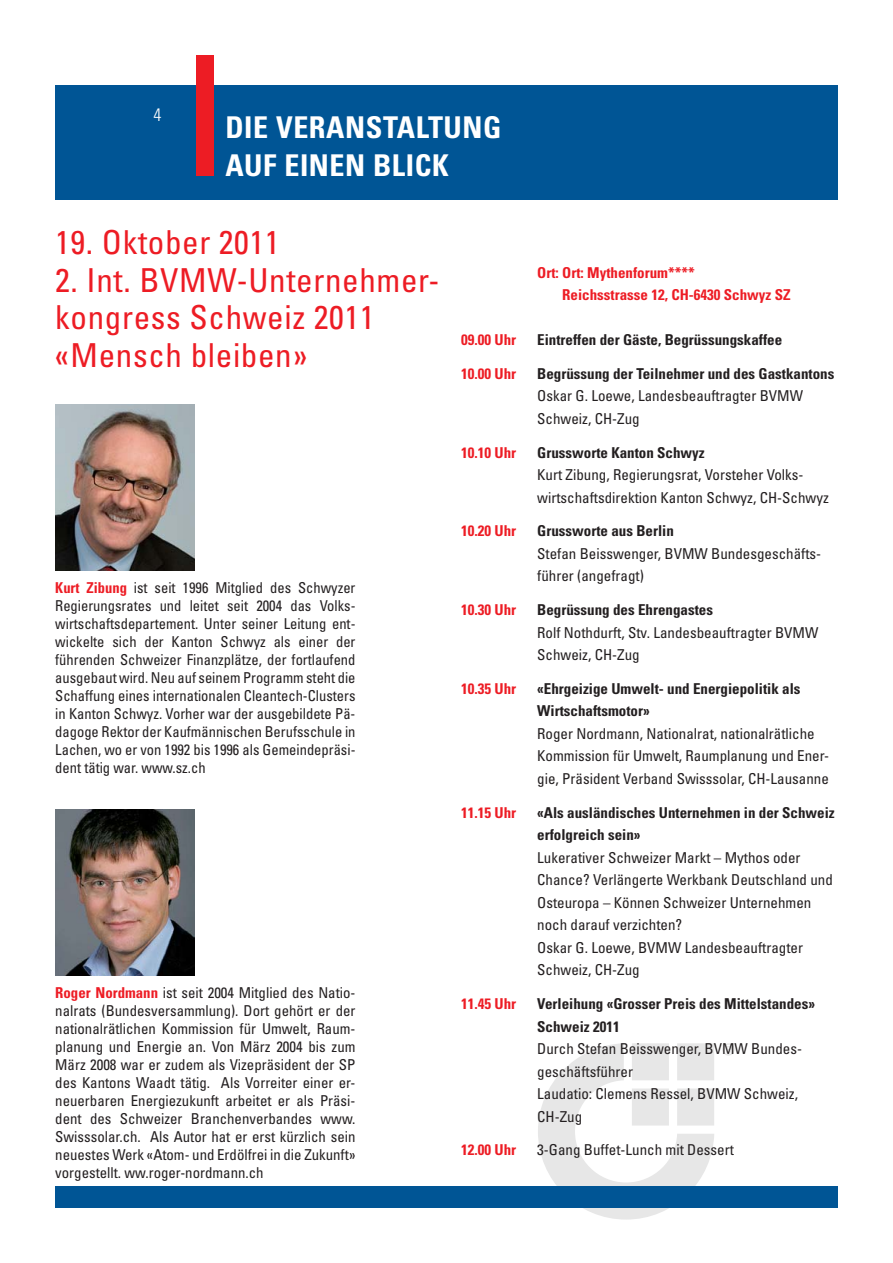
<style>
.page{position:relative;width:893px;height:1263px;background:#fff}
.page>*{position:absolute;margin:0;border:0;box-sizing:border-box;transform-origin:0 0}
.t1{font:condensed 33px/37.5px "Univers";letter-spacing:.02em;color:#ed1c24}
.t2{font:700 condensed 30px/37.5px "Univers";letter-spacing:.02em;color:#fff}
.t3{font:300 condensed 18px "Univers";color:#fff}
.t4{font:condensed 15px/18px "Univers";color:#231f20}
.t5{font:700 condensed 15px/22.5px "Univers";color:#231f20}
.t6{font:700 condensed 15px/22.5px "Univers";color:#ed1c24}
.s1{font-weight:700;color:#ed1c24}
.s2{color:#fff}
</style>
<div class="page">
<svg style="left:722px;top:1043px;width:13px;height:12px"></svg>
<svg style="left:538px;top:1043px;width:176px;height:176px"></svg>
<div style="left:55px;top:85px;width:783px;height:115px;background:#005595"></div>
<div style="left:197px;top:55px;width:17px;height:121px;background:#ed1c24"></div>
<div style="left:55px;top:1186px;width:783px;height:22px;background:#005595"></div>
<img style="left:55px;top:405px;width:140px;height:165px">
<img style="left:55px;top:810px;width:140px;height:165px">
<p class="t3" style="left:154px;top:108px;width:9px">4</p>
<h2 class="t2" style="left:225px;top:112px;width:278px">DIE VERANSTALTUNG<br>AUF EINEN BLICK</h2>
<h1 class="t1" style="left:55px;top:227px;width:226px">19. Oktober 2011</h1>
<h1 class="t1" style="left:55px;top:264px;width:386px">2. Int. BVMW-Unternehmer&shy;kongress Schweiz 2011 «Mensch bleiben»</h1>
<p class="t4" style="left:55px;top:580px;width:302px;text-align:justify"><span class="s1">Kurt Zibung</span> ist seit 1996 Mitglied des Schwyzer Regierungsrates und leitet seit 2004 das Volks&shy;wirtschaftsdepartement. Unter seiner Leitung ent&shy;wickelte sich der Kanton Schwyz als einer der führenden Schweizer Finanzplätze, der fortlaufend ausgebaut wird. Neu auf seinem Programm steht die Schaffung eines internationalen Cleantech-Clusters in Kanton Schwyz. Vorher war der ausgebildete Pä&shy;dagoge Rektor der Kaufmännischen Berufsschule in Lachen, wo er von 1992 bis 1996 als Gemeindepräsi&shy;dent tätig war. www.sz.ch</p>
<p class="t4" style="left:55px;top:985px;width:302px;text-align:justify"><span class="s1">Roger Nordmann</span> ist seit 2004 Mitglied des Natio&shy;nalrats (Bundesversammlung). Dort gehört er der nationalrätlichen Kommission für Umwelt, Raum&shy;planung und Energie an. Von März 2004 bis zum März 2008 war er zudem als Vizepräsident der SP des Kantons Waadt tätig. Als Vorreiter einer er&shy;neuerbaren Energiezukunft arbeitet er als Präsi&shy;dent des Schweizer Branchenverbandes www.<br>Swisssolar.ch. Als Autor hat er erst kürzlich sein neuestes Werk «Atom- und Erdölfrei in die Zukunft» vorgestellt. ww.roger-nordmann.ch</p>
<p class="t6" style="left:537px;top:263px;width:255px">Ort: Ort: Mythenforum****<br><span class="s2">Ort:</span> Reichsstrasse 12, CH-6430 Schwyz SZ</p>
<p class="t6" style="left:461px;top:330px;width:56px">09.00 Uhr</p>
<p class="t5" style="left:537px;top:330px;width:246px">Eintreffen der Gäste, Begrüssungskaffee</p>
<p class="t6" style="left:461px;top:364px;width:56px">10.00 Uhr</p>
<p class="t5" style="left:537px;top:364px;width:299px">Begrüssung der Teilnehmer und des Gastkantons</p>
<p class="t4" style="left:537px;top:386px;width:267px;line-height:22.5px">Oskar G. Loewe, Landesbeauftragter BVMW<br>Schweiz, CH-Zug</p>
<p class="t6" style="left:461px;top:443px;width:56px">10.10 Uhr</p>
<p class="t5" style="left:537px;top:443px;width:169px">Grussworte Kanton Schwyz</p>
<p class="t4" style="left:537px;top:465px;width:293px;line-height:22.5px">Kurt Zibung, Regierungsrat, Vorsteher Volks&shy;wirtschaftsdirektion Kanton Schwyz, CH-Schwyz</p>
<p class="t6" style="left:461px;top:521px;width:56px">10.20 Uhr</p>
<p class="t5" style="left:537px;top:521px;width:138px">Grussworte aus Berlin</p>
<p class="t4" style="left:537px;top:544px;width:285px;line-height:22.5px">Stefan Beisswenger, BVMW Bundesgeschäfts&shy;führer (angefragt)</p>
<p class="t6" style="left:461px;top:600px;width:56px">10.30 Uhr</p>
<p class="t5" style="left:537px;top:600px;width:177px">Begrüssung des Ehrengastes</p>
<p class="t4" style="left:537px;top:622px;width:283px;line-height:22.5px">Rolf Nothdurft, Stv. Landesbeauftragter BVMW<br>Schweiz, CH-Zug</p>
<p class="t6" style="left:461px;top:679px;width:56px">10.35 Uhr</p>
<p class="t5" style="left:537px;top:679px;width:265px">«Ehrgeizige Umwelt- und Energiepolitik als<br>Wirtschaftsmotor»</p>
<p class="t4" style="left:537px;top:724px;width:293px;line-height:22.5px">Roger Nordmann, Nationalrat, nationalrätliche<br>Kom mission für Umwelt, Raumplanung und Ener&shy;gie, Präsident Verband Swisssolar, CH-Lausanne</p>
<p class="t6" style="left:461px;top:803px;width:56px">11.15 Uhr</p>
<p class="t5" style="left:537px;top:803px;width:299px">«Als ausländisches Unternehmen in der Schweiz erfolgreich sein»</p>
<p class="t4" style="left:537px;top:847px;width:297px;line-height:22.5px">Lukerativer Schweizer Markt – Mythos oder Chance? Verlängerte Werkbank Deutschland und Osteuropa – Können Schweizer Unternehmen noch darauf verzichten?<br>Oskar G. Loewe, BVMW Landesbeauftragter Schweiz, CH-Zug</p>
<p class="t6" style="left:461px;top:994px;width:56px">11.45 Uhr</p>
<p class="t5" style="left:537px;top:994px;width:279px">Verleihung «Grosser Preis des Mittelstandes»<br>Schweiz 2011</p>
<p class="t4" style="left:537px;top:1039px;width:266px;line-height:22.5px">Durch Stefan Beisswenger, BVMW Bundes&shy;geschäftsführer<br>Laudatio: Clemens Ressel, BVMW Schweiz,<br>CH-Zug</p>
<p class="t6" style="left:461px;top:1140px;width:56px">12.00 Uhr</p>
<p class="t4" style="left:537px;top:1142px;width:198px">3-Gang Buffet-Lunch mit Dessert</p>
</div>
